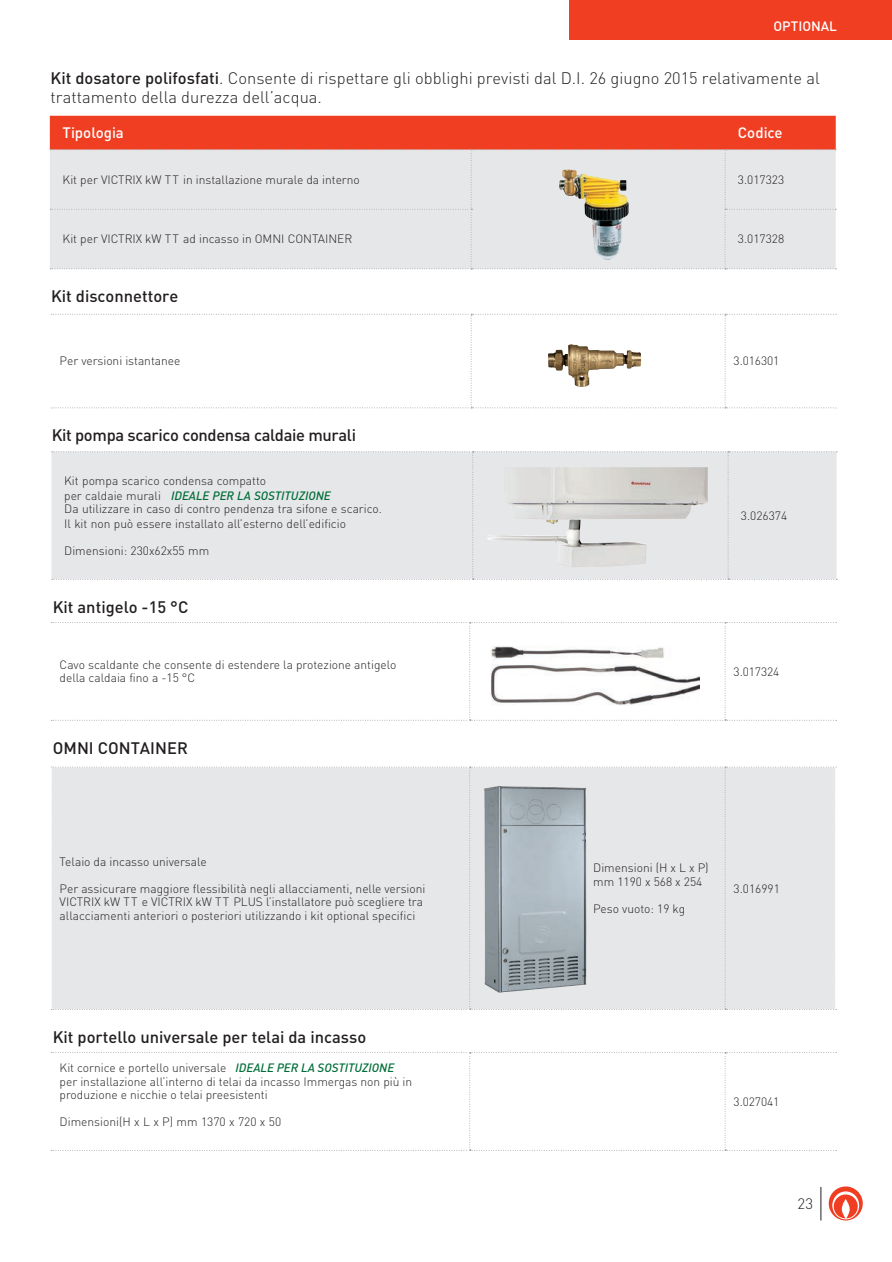
<style>
.page{position:relative;width:892px;height:1262px;background:#fff}
.page>*{position:absolute;margin:0;border:0;box-sizing:border-box;transform-origin:0 0}
.t1{font:300 16.5px/19.5px "DIN";color:#231f20}
.t2{font:500 16.5px "DIN";color:#231f20}
.t3{font:500 16.5px "DIN";letter-spacing:-.02em;color:#231f20}
.t4{font:500 15px "DIN";color:#fff}
.t5{font:300 15px "DIN";color:#231f20}
.t6{font:500 13.5px "DIN";color:#fff}
.t7{font:300 12px/13.5px "DIN";color:#231f20}
.s1{font-weight:500}
.s2{font-weight:500;font-style:italic;color:#006d38}
</style>
<div class="page">
<svg style="left:51px;top:622px;width:785px;height:99px"></svg>
<img style="left:490px;top:645px;width:208px;height:60px">
<svg style="left:51px;top:1052px;width:785px;height:99px"></svg>
<div style="left:51px;top:767px;width:785px;height:243px;background:#e6e7e9"></div>
<img style="left:484px;top:786px;width:102px;height:207px">
<div style="left:52px;top:451px;width:785px;height:129px;background:#e6e7e9"></div>
<img style="left:484px;top:467px;width:223px;height:100px">
<svg style="left:50px;top:116px;width:786px;height:153px"></svg>
<img style="left:558px;top:170px;width:70px;height:90px">
<svg style="left:51px;top:314px;width:785px;height:94px"></svg>
<img style="left:548px;top:344px;width:93px;height:43px">
<hr style="left:820px;top:1187px;width:1px;height:33px;background:#231f20">
<svg style="left:828px;top:1186px;width:34px;height:34px"></svg>
<div style="left:569px;top:0;width:323px;height:40px;background:#ef3e22"></div>
<p class="t6" style="left:773px;top:18px;width:65px">OPTIONAL</p>
<h1 class="t1" style="left:51px;top:68px;width:770px"><span class="s1">Kit dosatore polifosfati</span>. Consente di rispettare gli obblighi previsti dal D.I. 26 giugno 2015 relativamente al trattamento della durezza dell’acqua.</h1>
<p class="t4" style="left:63px;top:123px;width:63px">Tipologia</p>
<p class="t4" style="left:737px;top:123px;width:46px">Codice</p>
<p class="t7" style="left:63px;top:173px;width:299px">Kit per VICTRIX kW TT in installazione murale da interno</p>
<p class="t7" style="left:737px;top:173px;width:48px">3.017323</p>
<p class="t7" style="left:63px;top:232px;width:291px">Kit per VICTRIX kW TT ad incasso in OMNI CONTAINER</p>
<p class="t7" style="left:737px;top:232px;width:48px">3.017328</p>
<h1 class="t2" style="left:51px;top:286px;width:129px">Kit disconnettore</h1>
<p class="t7" style="left:60px;top:354px;width:122px">Per versioni istantanee</p>
<p class="t7" style="left:733px;top:354px;width:47px">3.016301</p>
<h1 class="t3" style="left:52px;top:425px;width:306px">Kit pompa scarico condensa caldaie murali</h1>
<p class="t7" style="left:64px;top:473px;width:268px;line-height:15px">Kit pompa scarico condensa compatto<br>per caldaie murali <span class="s2">IDEALE PER LA SOSTITUZIONE</span></p>
<p class="t7" style="left:64px;top:502px;width:319px;line-height:14.2px">Da utilizzare in caso di contro pendenza tra sifone e scarico.<br>Il kit non può essere installato all’esterno dell’edificio</p>
<p class="t7" style="left:64px;top:543px;width:146px">Dimensioni: 230x62x55 mm</p>
<h1 class="t2" style="left:53px;top:596px;width:137px">Kit antigelo -15 °C</h1>
<p class="t7" style="left:740px;top:509px;width:48px">3.026374</p>
<p class="t7" style="left:60px;top:658px;width:338px">Cavo scaldante che consente di estendere la protezione antigelo della caldaia fino a -15 °C</p>
<p class="t7" style="left:733px;top:664px;width:47px">3.017324</p>
<h1 class="t2" style="left:53px;top:737px;width:136px">OMNI CONTAINER</h1>
<p class="t7" style="left:60px;top:854px;width:148px">Telaio da incasso universale</p>
<p class="t7" style="left:60px;top:881px;width:367px">Per assicurare maggiore flessibilità negli allacciamenti, nelle versioni<br>VICTRIX kW TT e VICTRIX kW TT PLUS l’installatore può scegliere tra allacciamenti anteriori o posteriori utilizzando i kit optional specifici</p>
<h1 class="t2" style="left:53px;top:1026px;width:315px">Kit portello universale per telai da incasso</h1>
<p class="t7" style="left:60px;top:1061px;width:354px">Kit cornice e portello universale <span class="s2">IDEALE PER LA SOSTITUZIONE </span>per installazione all’interno di telai da incasso Immergas non più in produzione e nicchie o telai preesistenti</p>
<p class="t7" style="left:60px;top:1115px;width:223px">Dimensioni(H x L x P) mm 1370 x 720 x 50</p>
<p class="t7" style="left:593px;top:861px;width:117px">Dimensioni (H x L x P) mm 1190 x 568 x 254</p>
<p class="t7" style="left:593px;top:901px;width:94px">Peso vuoto: 19 kg</p>
<p class="t7" style="left:733px;top:881px;width:48px">3.016991</p>
<p class="t7" style="left:733px;top:1094px;width:47px">3.027041</p>
<p class="t5" style="left:797px;top:1194px;width:17px">23</p>
</div>
